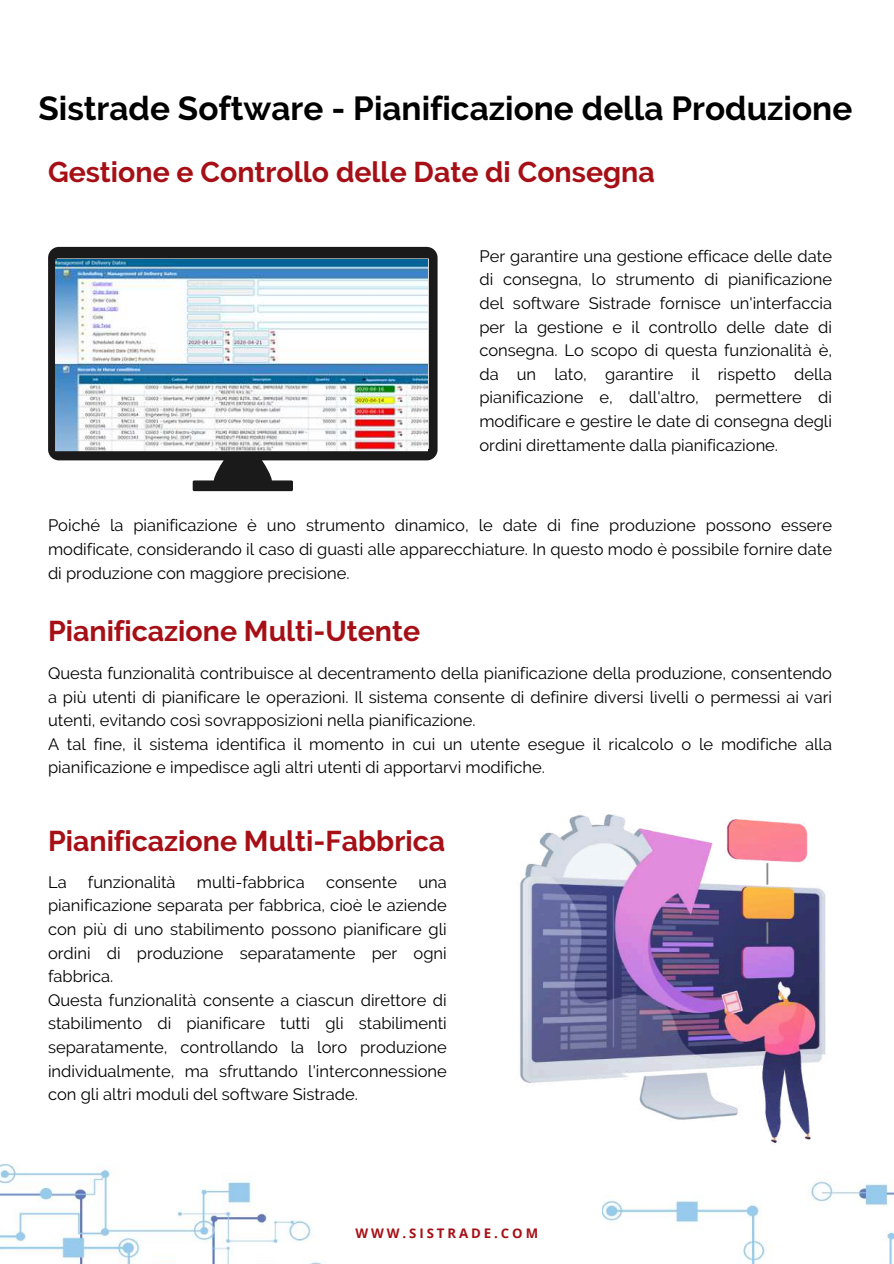
<style>
.page{position:relative;width:894px;height:1264px;background:#fff}
.page>*{position:absolute;margin:0;border:0;box-sizing:border-box;transform-origin:0 0}
.t1{font:700 33.3px "Raleway";color:#000}
.t2{font:700 28.5px "Raleway";color:#a60f16}
.t3{font:16.5px/23.7px "Raleway";color:#000}
.t4{font:700 13.2px "Open Sans";letter-spacing:.22em;color:#a60f16}
</style>
<div class="page">
<img style="left:602px;top:1201px;width:291px;height:62px">
<img style="left:0;top:1164px;width:321px;height:99px">
<svg style="left:48px;top:247px;width:389px;height:244px;fill:#1a1a1a"></svg>
<img style="left:56px;top:259px;width:371px;height:192px">
<img style="left:520px;top:814px;width:373px;height:387px">
<h1 class="t1" style="left:38px;top:89px;width:815px">Sistrade Software - Pianificazione della Produzione</h1>
<h2 class="t2" style="left:48px;top:155px;width:608px">Gestione e Controllo delle Date di Consegna</h2>
<p class="t3" style="left:479px;top:244px;width:354px;text-align:justify">Per garantire una gestione efficace delle date di consegna, lo strumento di pianificazione del software Sistrade fornisce un'interfaccia per la gestione e il controllo delle date di consegna. Lo scopo di questa funzionalità è, da un lato, garantire il rispetto della pianificazione e, dall'altro, permettere di modificare e gestire le date di consegna degli ordini direttamente dalla pianificazione.</p>
<p class="t3" style="left:48px;top:513px;width:785px;text-align:justify">Poiché la pianificazione è uno strumento dinamico, le date di fine produzione possono essere modificate, considerando il caso di guasti alle apparecchiature. In questo modo è possibile fornire date di produzione con maggiore precisione.</p>
<h2 class="t2" style="left:48px;top:613px;width:373px">Pianificazione Multi-Utente</h2>
<p class="t3" style="left:48px;top:661px;width:785px">Questa funzionalità contribuisce al decentramento della pianificazione della produzione, consentendo a più utenti di pianificare le operazioni. Il sistema consente di definire diversi livelli o permessi ai vari utenti, evitando così sovrapposizioni nella pianificazione.<br>A tal fine, il sistema identifica il momento in cui un utente esegue il ricalcolo o le modifiche alla pianificazione e impedisce agli altri utenti di apportarvi modifiche.</p>
<h2 class="t2" style="left:48px;top:823px;width:398px">Pianificazione Multi-Fabbrica</h2>
<p class="t3" style="left:48px;top:870px;width:20px">La</p>
<p class="t3" style="left:88px;top:870px;width:89px">funzionalità</p>
<p class="t3" style="left:197px;top:870px;width:109px">multi-fabbrica</p>
<p class="t3" style="left:326px;top:870px;width:73px">consente</p>
<p class="t3" style="left:48px;top:870px;width:400px;text-indent:370px">una pianificazione separata per fabbrica, cioè le aziende con più di uno stabilimento possono pianificare gli ordini di produzione separatamente per ogni fabbrica.<br>Questa funzionalità consente a ciascun direttore di stabilimento di pianificare tutti gli stabilimenti separatamente, controllando la loro produzione individualmente, ma sfruttando l'interconnessione con gli altri moduli del software Sistrade.</p>
<p class="t4" style="left:355px;top:1223px;width:184px">WWW.SISTRADE.COM</p>
</div>
